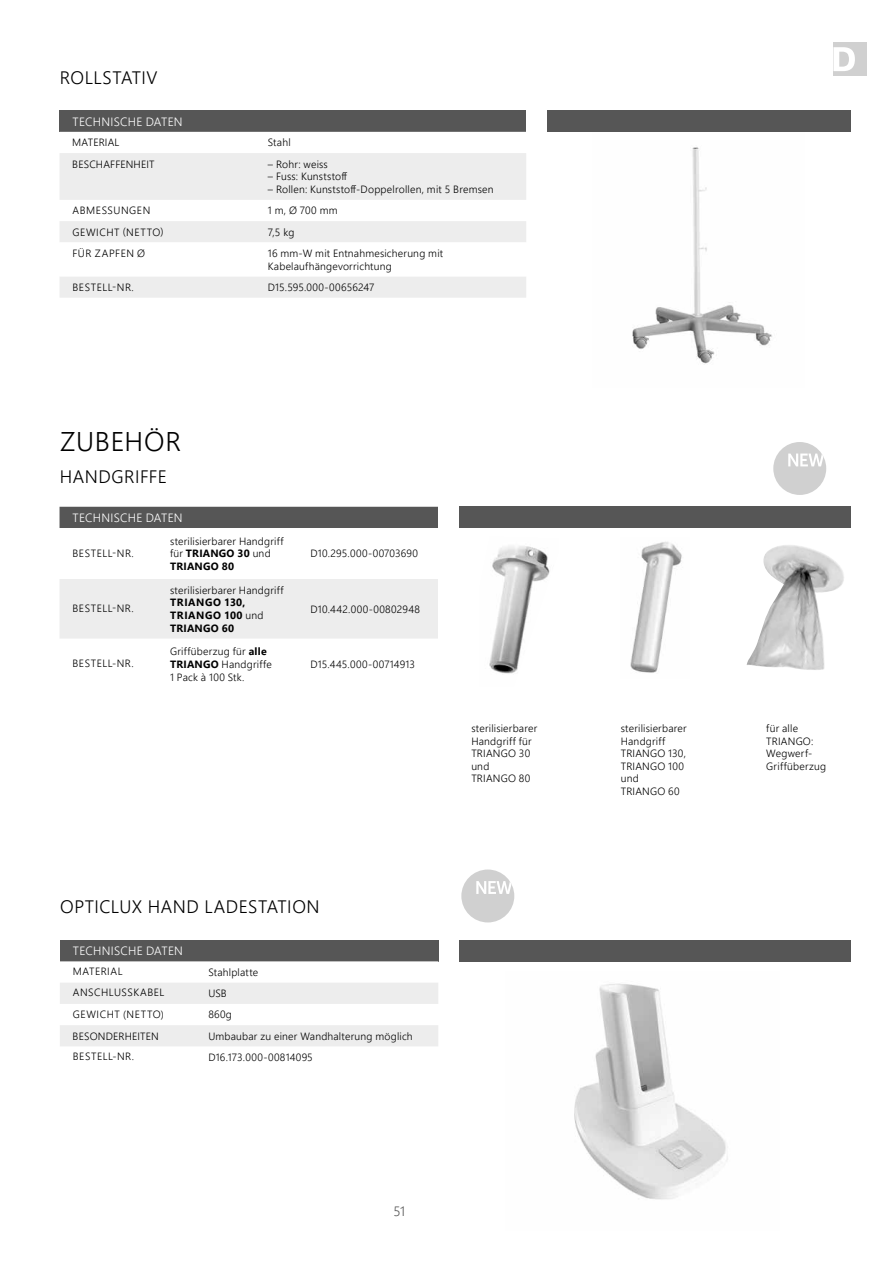
<style>
.page{position:relative;width:893px;height:1263px;background:#fff}
.page>*{position:absolute;margin:0;border:0;box-sizing:border-box;transform-origin:0 0}
.t1{font:300 27px "Segoe UI";letter-spacing:.03em;color:#000}
.t2{font:300 18px "Segoe UI";letter-spacing:.03em;color:#000}
.t3{font:300 13.5px "Segoe UI";color:#565656}
.t4{font:300 12px "Segoe UI";letter-spacing:.025em;color:#fff}
.t5{font:300 10.5px/12.6px "Segoe UI";letter-spacing:.02em;color:#000}
.t6{font:300 10.5px "Segoe UI";letter-spacing:.05em;color:#000}
.t7{font:300 10.5px "Segoe UI";letter-spacing:.055em;color:#000}
.t8{font:700 10.5px/12.6px "Segoe UI";letter-spacing:.05em;color:#000}
.t9{font:300 10.5px "Segoe UI";letter-spacing:.045em;color:#000}
.s1{font-weight:700}
.s2{font-weight:300}
</style>
<div class="page">
<div style="left:833px;top:43px;width:34px;height:33px;background:#d0d0d0"></div>
<svg style="left:833px;top:47px;width:22px;height:24px"></svg>
<img style="left:632px;top:147px;width:140px;height:217px">
<div style="left:547px;top:111px;width:303px;height:21px;background:#565656"></div>
<img style="left:630px;top:541px;width:52px;height:132px">
<img style="left:747px;top:545px;width:97px;height:125px">
<img style="left:489px;top:546px;width:61px;height:128px">
<div style="left:459px;top:507px;width:391px;height:21px;background:#565656"></div>
<img style="left:574px;top:983px;width:154px;height:217px">
<div style="left:460px;top:940px;width:391px;height:21px;background:#565656"></div>
<div style="left:461px;top:869px;width:53px;height:53px;background:#d0d0d0;border-radius:50%"></div>
<svg style="left:476px;top:881px;width:36px;height:13px"></svg>
<div style="left:773px;top:442px;width:53px;height:53px;background:#d0d0d0;border-radius:50%"></div>
<svg style="left:788px;top:453px;width:36px;height:13px"></svg>
<div style="left:60px;top:111px;width:466px;height:21px;background:#565656"></div>
<svg style="left:60px;top:153px;width:466px;height:145px;fill:#ededed"></svg>
<svg style="left:60px;top:242px;width:466px;height:34px"></svg>
<div style="left:60px;top:507px;width:378px;height:21px;background:#565656"></div>
<div style="left:60px;top:579px;width:378px;height:60px;background:#ededed"></div>
<div style="left:60px;top:940px;width:378px;height:21px;background:#565656"></div>
<svg style="left:60px;top:961px;width:378px;height:85px"></svg>
<h2 class="t2" style="left:60px;top:61px;width:99px">ROLLSTATIV</h2>
<p class="t4" style="left:72px;top:110px;width:112px">TECHNISCHE DATEN</p>
<p class="t5" style="left:72px;top:135px;width:49px">MATERIAL</p>
<p class="t5" style="left:268px;top:135px;width:24px">Stahl</p>
<p class="t5" style="left:72px;top:157px;width:84px">BESCHAFFENHEIT</p>
<p class="t5" style="left:268px;top:157px;width:61px">– Rohr: weiss</p>
<p class="t5" style="left:268px;top:169px;width:81px">– Fuss: Kunststoff</p>
<p class="t5" style="left:268px;top:182px;width:227px">– Rollen: Kunststoff-Doppelrollen, mit 5 Bremsen</p>
<p class="t7" style="left:72px;top:201px;width:79px">ABMESSUNGEN</p>
<p class="t5" style="left:268px;top:203px;width:71px">1 m, Ø 700 mm</p>
<p class="t7" style="left:72px;top:222px;width:93px">GEWICHT (NETTO)</p>
<p class="t5" style="left:268px;top:225px;width:28px">7,5 kg</p>
<p class="t9" style="left:72px;top:243px;width:74px">FÜR ZAPFEN Ø</p>
<p class="t5" style="left:268px;top:246px;width:177px">16 mm-W mit Entnahmesicherung mit<br>Kabelaufhängevorrichtung</p>
<p class="t6" style="left:72px;top:277px;width:63px">BESTELL-NR.</p>
<p class="t5" style="left:268px;top:280px;width:108px">D15.595.000-00656247</p>
<h1 class="t1" style="left:60px;top:416px;width:123px">ZUBEHÖR</h1>
<h2 class="t2" style="left:60px;top:459px;width:109px">HANDGRIFFE</h2>
<p class="t4" style="left:72px;top:506px;width:112px">TECHNISCHE DATEN</p>
<p class="t6" style="left:72px;top:543px;width:63px">BESTELL-NR.</p>
<p class="t5" style="left:170px;top:534px;width:115px">sterilisierbarer Handgriff für <span class="s1">TRIANGO 30</span> und<br><span class="s1">TRIANGO 80</span></p>
<p class="t5" style="left:310px;top:546px;width:109px">D10.295.000-00703690</p>
<p class="t6" style="left:72px;top:598px;width:63px">BESTELL-NR.</p>
<p class="t6" style="left:72px;top:653px;width:63px">BESTELL-NR.</p>
<p class="t5" style="left:170px;top:583px;width:115px">sterilisierbarer Handgriff</p>
<p class="t8" style="left:170px;top:595px;width:95px">TRIANGO 130,<br>TRIANGO 100 <span class="s2">und<br></span>TRIANGO 60</p>
<p class="t5" style="left:310px;top:602px;width:111px">D10.442.000-00802948</p>
<p class="t5" style="left:170px;top:644px;width:103px">Griffüberzug für <span class="s1">alle<br>TRIANGO</span> Handgriffe<br>1 Pack à 100 Stk.</p>
<p class="t5" style="left:310px;top:657px;width:106px">D15.445.000-00714913</p>
<h2 class="t2" style="left:60px;top:890px;width:261px">OPTICLUX HAND LADESTATION</h2>
<p class="t4" style="left:73px;top:939px;width:112px">TECHNISCHE DATEN</p>
<p class="t6" style="left:73px;top:961px;width:51px">MATERIAL</p>
<p class="t5" style="left:208px;top:965px;width:51px">Stahlplatte</p>
<p class="t6" style="left:73px;top:983px;width:93px">ANSCHLUSSKABEL</p>
<p class="t5" style="left:208px;top:986px;width:20px">USB</p>
<p class="t7" style="left:73px;top:1005px;width:93px">GEWICHT (NETTO)</p>
<p class="t5" style="left:208px;top:1007px;width:25px">860g</p>
<p class="t5" style="left:73px;top:1028px;width:88px">BESONDERHEITEN</p>
<p class="t5" style="left:208px;top:1028px;width:206px">Umbaubar zu einer Wandhalterung möglich</p>
<p class="t6" style="left:73px;top:1046px;width:63px">BESTELL-NR.</p>
<p class="t5" style="left:208px;top:1050px;width:106px">D16.173.000-00814095</p>
<p class="t5" style="left:471px;top:721px;width:67px">sterilisierbarer<br>Handgriff für<br>TRIANGO 30 und<br>TRIANGO 80</p>
<p class="t5" style="left:766px;top:721px;width:61px">für alle<br>TRIANGO:<br>Wegwerf-<br>Griffüberzug</p>
<p class="t5" style="left:621px;top:721px;width:67px">sterilisierbarer<br>Handgriff<br>TRIANGO 130,<br>TRIANGO 100 und<br>TRIANGO 60</p>
<p class="t3" style="left:393px;top:1199px;width:13px">51</p>
</div>
